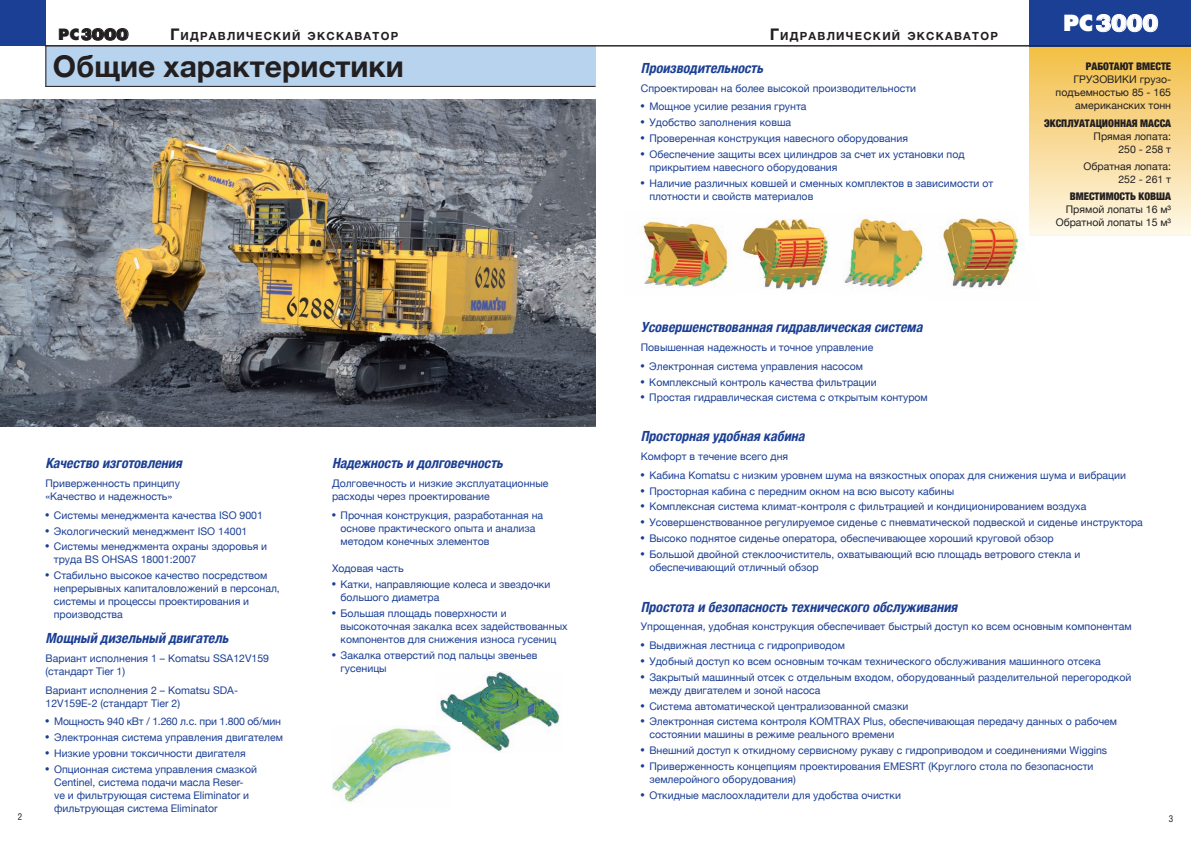
<style>
.page{position:relative;width:1191px;height:842px;background:#fff}
.page>*{position:absolute;margin:0;border:0;box-sizing:border-box;transform-origin:0 0}
.t1{font:700 30px "Helvetica Neue";color:#231f20}
.t2{font:900 23.5px "Helvetica LT";color:#fff}
.t3{font:900 16px "Helvetica LT";color:#231f20}
.t4{font:italic 700 condensed 14px "Helvetica Neue";color:#1b3f94}
.t5{font:700 11.2px "Helvetica Neue";letter-spacing:.115em;color:#231f20}
.t6{font:10.5px/13px "Helvetica Neue";color:#1b3f94}
.t7{font:10.5px/13px "Helvetica Neue";color:#231f20;text-align:right}
.t8{font:900 condensed 10.5px "Helvetica Neue";color:#231f20}
.t9{font:10.5px "Helvetica Neue";letter-spacing:-.02em;color:#1b3f94}
.t10{font:condensed 9px "Helvetica LT Std";color:#231f20}
.s1{font-family:"Futura Com";font-weight:800;font-size:15.2px}
.s2{font-size:16px}
.s3{font-family:"Helvetica LT Std";font-stretch:condensed;font-size:11px}
.s4{font-family:"Futura Com";font-weight:800;font-size:21.8px}
</style>
<div class="page">
<div style="left:45px;top:45px;width:550px;height:42px;background:#b7d3ed"></div>
<div style="left:0;top:0;width:45px;height:45px;background:#1b3f94"></div>
<hr style="left:45px;top:45px;width:1px;height:42px;background:#231f20">
<hr style="left:45px;top:86px;width:550px;height:1px;background:#231f20">
<div style="left:1029px;top:45px;width:162px;height:190px;background:linear-gradient(to bottom,#f2be44,#fef7e8)"></div>
<div style="left:1029px;top:0;width:162px;height:46px;background:#1b3f94"></div>
<hr style="left:45px;top:45px;width:1146px;height:1px;background:#231f20">
<svg style="left:1095px;top:14px;width:63px;height:18px"></svg>
<svg style="left:81px;top:28px;width:48px;height:13px"></svg>
<img style="left:440px;top:671px;width:120px;height:81px">
<img style="left:0;top:99px;width:595px;height:327px">
<img style="left:844px;top:218px;width:79px;height:72px">
<img style="left:943px;top:212px;width:97px;height:76px">
<img style="left:742px;top:218px;width:87px;height:72px">
<img style="left:642px;top:221px;width:86px;height:67px">
<div style="left:323px;top:722px;width:138px;height:86px;background:#fff"></div>
<img style="left:332px;top:728px;width:118px;height:74px">
<h3 class="t3" style="left:58px;top:24px;width:72px"><span class="s1">PC</span>3000</h3>
<h1 class="t1" style="left:53px;top:48px;width:352px">Общие характеристики</h1>
<p class="t5" style="left:170px;top:29px;width:229px"><span class="s2">Г</span>идравлический экскаватор</p>
<p class="t10" style="left:18px;top:811px;width:6px">2</p>
<h3 class="t4" style="left:45px;top:455px;width:141px">Качество изготовления</h3>
<p class="t6" style="left:45px;top:477px;width:136px">Приверженность принципу «Качество и надежность»</p>
<p class="t6" style="left:45px;top:508px;width:219px"><span class="s3">•</span> Системы менеджмента качества ISO 9001</p>
<p class="t6" style="left:45px;top:524px;width:203px"><span class="s3">•</span> Экологический менеджмент ISO 14001</p>
<p class="t6" style="left:54px;top:540px;width:215px;text-indent:-9px"><span class="s3">•</span> Системы менеджмента охраны здоровья и труда BS OHSAS 18001:2007</p>
<p class="t6" style="left:54px;top:569px;width:227px;text-indent:-9px"><span class="s3">•</span> Стабильно высокое качество посредством непрерывных капиталовложений в персонал, системы и процессы проектирования и производства</p>
<h3 class="t4" style="left:46px;top:630px;width:188px">Мощный дизельный двигатель</h3>
<p class="t6" style="left:46px;top:652px;width:225px">Вариант исполнения 1 – Komatsu SSA12V159 (стандарт Tier 1)</p>
<p class="t6" style="left:46px;top:683px;width:194px">Вариант исполнения 2 – Komatsu SDA-<br>12V159E-2 (стандарт Tier 2)</p>
<p class="t9" style="left:46px;top:715px;width:237px"><span class="s3">•</span> Мощность 940 кВт / 1.260 л.с. при 1.800 об/мин</p>
<p class="t6" style="left:46px;top:731px;width:239px"><span class="s3">•</span> Электронная система управления двигателем</p>
<p class="t6" style="left:46px;top:747px;width:201px"><span class="s3">•</span> Низкие уровни токсичности двигателя</p>
<p class="t6" style="left:54px;top:762px;width:204px;text-indent:-9px"><span class="s3">•</span> Опционная система управления смазкой Centinel, система подачи масла Reser&shy;ve и фильтрующая система Eliminator и фильтрующая система Eliminator</p>
<h3 class="t4" style="left:332px;top:455px;width:176px">Надежностьи долговечность</h3>
<p class="t6" style="left:332px;top:477px;width:218px">Долговечность и низкие эксплуатационные расходы через проектирование</p>
<p class="t6" style="left:340px;top:508px;width:204px;text-indent:-9px"><span class="s3">•</span> Прочная конструкция, разработанная на основе практического опыта и анализа методом конечных элементов</p>
<p class="t6" style="left:332px;top:562px;width:73px">Ходовая часть</p>
<p class="t6" style="left:340px;top:577px;width:211px;text-indent:-9px"><span class="s3">•</span> Катки, направляющие колеса и звездочки большого диаметра</p>
<p class="t6" style="left:340px;top:606px;width:229px;text-indent:-9px"><span class="s3">•</span> Большая площадь поверхности и высокоточная закалка всех задействованных компонентов для снижения износа гусениц</p>
<p class="t6" style="left:340px;top:648px;width:198px;text-indent:-9px"><span class="s3">•</span> Закалка отверстий под пальцы звеньев гусеницы</p>
<p class="t5" style="left:770px;top:29px;width:229px"><span class="s2">Г</span>идравлический экскаватор</p>
<h3 class="t4" style="left:641px;top:60px;width:127px">Производительность</h3>
<p class="t6" style="left:641px;top:81px;width:277px">Спроектирован на более высокой производительности</p>
<p class="t6" style="left:641px;top:100px;width:167px"><span class="s3">•</span> Мощное усилие резания грунта</p>
<p class="t6" style="left:641px;top:116px;width:152px"><span class="s3">•</span> Удобство заполнения ковша</p>
<p class="t6" style="left:641px;top:132px;width:268px"><span class="s3">•</span> Проверенная конструкция навесного оборудования</p>
<p class="t6" style="left:649px;top:148px;width:317px;text-indent:-9px"><span class="s3">•</span> Обеспечение защиты всех цилиндров за счет их установки под прикрытием навесного оборудования</p>
<p class="t6" style="left:649px;top:176px;width:345px;text-indent:-9px"><span class="s3">•</span> Наличие различных ковшей и сменных комплектов в зависимости от плотности и свойств материалов</p>
<h2 class="t2" style="left:1063px;top:8px;width:97px"><span class="s4">PC</span>3000</h2>
<p class="t8" style="left:1086px;top:60px;width:87px">РаБотаЮт вместе</p>
<p class="t7" style="left:1055px;top:73px;width:117px">ГРУЗОВИКИ грузо&shy;подъемностью 85 - 165 американских тонн</p>
<p class="t8" style="left:1044px;top:116px;width:128px">ЭКсПлУатаЦионная масса</p>
<p class="t7" style="left:1093px;top:129px;width:79px">Прямая лопата:<br>250 - 258 т</p>
<p class="t7" style="left:1083px;top:159px;width:89px">Обратная лопата:<br>252 - 261 т</p>
<p class="t8" style="left:1069px;top:190px;width:103px">вместимость КовШа</p>
<p class="t7" style="left:1055px;top:203px;width:117px">Прямой лопаты 16 м³<br>Обратной лопаты 15 м³</p>
<h3 class="t4" style="left:641px;top:319px;width:287px">Усовершенствованная гидравлическая система</h3>
<p class="t6" style="left:641px;top:341px;width:234px">Повышенная надежность и точное управление</p>
<p class="t6" style="left:641px;top:359px;width:224px"><span class="s3">•</span> Электронная система управления насосом</p>
<p class="t6" style="left:641px;top:375px;width:237px"><span class="s3">•</span> Комплексный контроль качества фильтрации</p>
<p class="t6" style="left:641px;top:391px;width:288px"><span class="s3">•</span> Простая гидравлическая система с открытым контуром</p>
<h3 class="t4" style="left:641px;top:428px;width:169px">Просторная удобная кабина</h3>
<p class="t6" style="left:641px;top:450px;width:149px">Комфорт в течение всего дня</p>
<p class="t6" style="left:641px;top:468px;width:486px"><span class="s3">•</span> Кабина Komatsu с низким уровнем шума на вязкостных опорах для снижения шума и вибрации</p>
<p class="t6" style="left:641px;top:484px;width:315px"><span class="s3">•</span> Просторная кабина с передним окном на всю высоту кабины</p>
<p class="t6" style="left:641px;top:500px;width:447px"><span class="s3">•</span> Комплексная система климат-контроля с фильтрацией и кондиционированием воздуха</p>
<p class="t6" style="left:641px;top:516px;width:503px"><span class="s3">•</span> Усовершенствованное регулируемое сиденье с пневматической подвеской и сиденье инструктора</p>
<p class="t6" style="left:641px;top:532px;width:414px"><span class="s3">•</span> Высоко поднятое сиденье оператора, обеспечивающее хороший круговой обзор</p>
<p class="t6" style="left:649px;top:547px;width:432px;text-indent:-9px"><span class="s3">•</span> Большой двойной стеклоочиститель, охватывающий всю площадь ветрового стекла и обеспечивающий отличный обзор</p>
<h3 class="t4" style="left:641px;top:598px;width:321px">Простота и безопасностьтехнического обслуживания</h3>
<p class="t6" style="left:641px;top:620px;width:492px">Упрощенная, удобная конструкция обеспечивает быстрый доступ ко всем основным компонентам</p>
<p class="t6" style="left:641px;top:639px;width:206px"><span class="s3">•</span> Выдвижная лестница с гидроприводом</p>
<p class="t6" style="left:641px;top:655px;width:461px"><span class="s3">•</span> Удобный доступ ко всем основным точкам технического обслуживания машинного отсека</p>
<p class="t6" style="left:649px;top:670px;width:483px;text-indent:-9px"><span class="s3">•</span> Закрытый машинный отсек с отдельным входом, оборудованный разделительной перегородкой между двигателем и зоной насоса</p>
<p class="t6" style="left:641px;top:699px;width:269px"><span class="s3">•</span> Система автоматической централизованной смазки</p>
<p class="t6" style="left:649px;top:715px;width:469px;text-indent:-9px"><span class="s3">•</span> Электронная система контроля KOMTRAX Plus, обеспечивающая передачу данных о рабочем состоянии машины в режиме реального времени</p>
<p class="t6" style="left:641px;top:744px;width:468px"><span class="s3">•</span> Внешний доступ к откидному сервисному рукаву с гидроприводом и соединениями Wiggins</p>
<p class="t6" style="left:649px;top:760px;width:446px;text-indent:-9px"><span class="s3">•</span> Приверженность концепциям проектирования EMESRT (Круглого стола по безопасности землеройного оборудования)</p>
<p class="t6" style="left:641px;top:789px;width:261px"><span class="s3">•</span> Откидные маслоохладители для удобства очистки</p>
<p class="t10" style="left:1168px;top:813px;width:6px">3</p>
</div>
